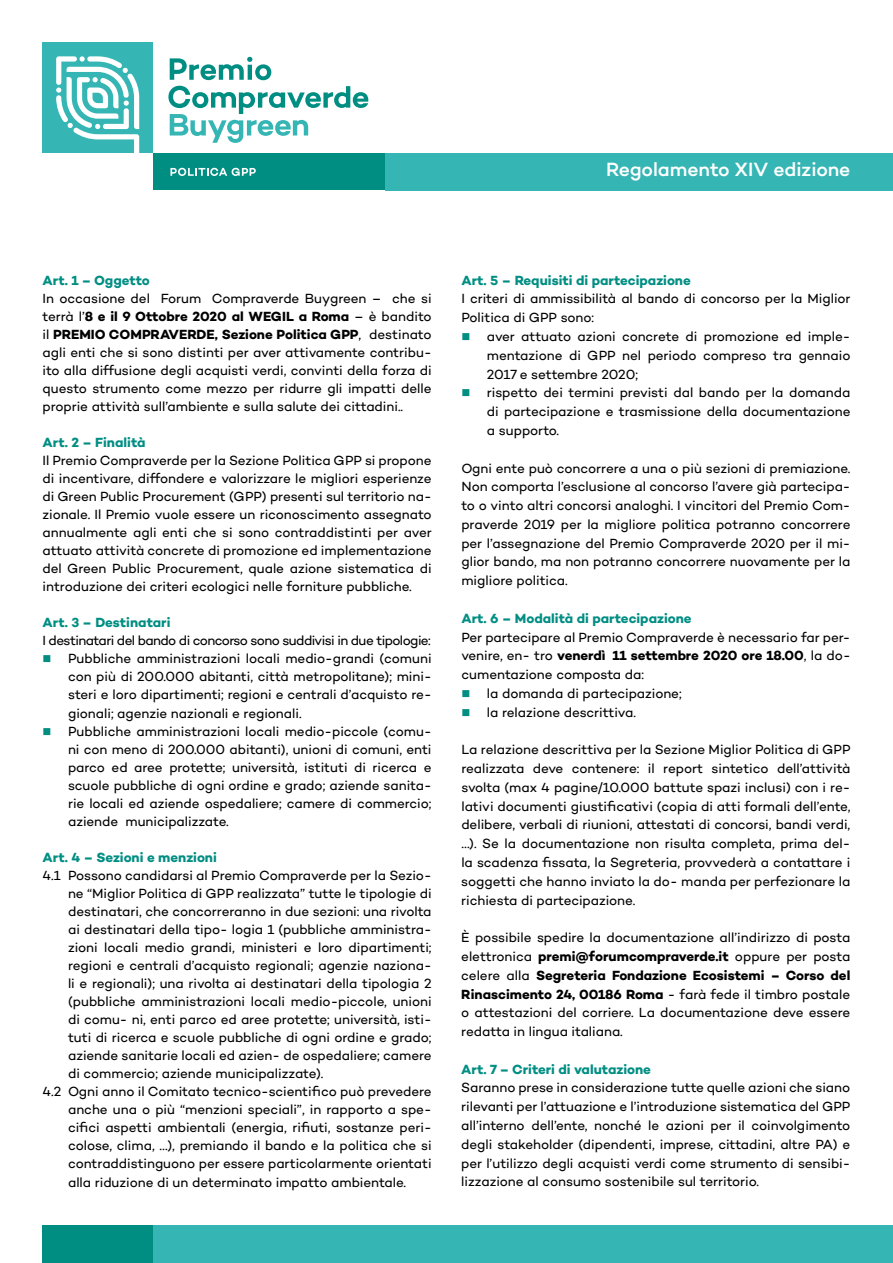
<style>
.page{position:relative;width:893px;height:1263px;background:#fff}
.page>*{position:absolute;margin:0;border:0;box-sizing:border-box;transform-origin:0 0}
.t1{font:500 19.5px "Campton";letter-spacing:-.005em;color:#fff}
.t2{font:13.5px/18.8px "Campton";color:#000;text-align:justify}
.t3{font:700 13.5px "Campton";color:#008e83}
.t4{font:13.5px "Campton";letter-spacing:-.04em;color:#000}
.s1{font-weight:700}
.s2{color:#008e83}
</style>
<div class="page">
<div style="left:43px;top:1226px;width:110px;height:37px;background:#008e83"></div>
<div style="left:153px;top:1226px;width:740px;height:37px;background:#35b6b4"></div>
<div style="left:153px;top:153px;width:233px;height:37px;background:#008e83"></div>
<div style="left:43px;top:43px;width:110px;height:110px;background:#35b6b4"></div>
<svg style="left:170px;top:57px;width:101px;height:23px"></svg>
<svg style="left:168px;top:86px;width:200px;height:57px"></svg>
<svg style="left:170px;top:168px;width:86px;height:8px"></svg>
<svg style="left:56px;top:56px;width:83px;height:97px"></svg>
<div style="left:386px;top:153px;width:507px;height:37px;background:#35b6b4"></div>
<h1 class="t1" style="left:606px;top:157px;width:246px">Regolamento XIV edizione</h1>
<p class="t3" style="left:43px;top:271px;width:109px">Art. 1 – Oggetto</p>
<p class="t2" style="left:43px;top:289px;width:391px;line-height:18px">In occasione del Forum Compraverde Buygreen – che si terrà l’<span class="s1">8 e il 9 Ottobre 2020 al WEGIL a Roma</span> – è bandito il <span class="s1">PREMIO COMPRAVERDE, Sezione Politica GPP</span>, destinato agli enti che si sono distinti per aver attivamente contribu&shy;ito alla diffusione degli acquisti verdi, convinti della forza di questo strumento come mezzo per ridurre gli impatti delle proprie attività sull’ambiente e sulla salute dei cittadini..</p>
<p class="t3" style="left:43px;top:434px;width:105px">Art. 2 – Finalità</p>
<p class="t2" style="left:43px;top:451px;width:391px;line-height:18px">Il Premio Compraverde per la Sezione Politica GPP si propone di incentivare, diffondere e valorizzare le migliori esperienze di Green Public Procurement (GPP) presenti sul territorio na&shy;zionale. Il Premio vuole essere un riconoscimento assegnato annualmente agli enti che si sono contraddistinti per aver attuato attività concrete di promozione ed implementazione del Green Public Procurement, quale azione sistematica di introduzione dei criteri ecologici nelle forniture pubbliche.</p>
<p class="t3" style="left:43px;top:614px;width:129px">Art. 3 – Destinatari</p>
<p class="t4" style="left:43px;top:632px;width:390px">I destinatari del bando di concorso sono suddivisi in due tipologie:</p>
<p class="t2" style="left:68px;top:649px;width:365px;line-height:18px;text-indent:-26px"><span class="s2">■</span> Pubbliche amministrazioni locali medio-grandi (comuni con più di 200.000 abitanti, città metropolitane); mini&shy;steri e loro dipartimenti; regioni e centrali d’acquisto re&shy;gionali; agenzie nazionali e regionali.</p>
<p class="t2" style="left:68px;top:722px;width:365px;line-height:18px;text-indent:-26px"><span class="s2">■</span> Pubbliche amministrazioni locali medio-piccole (comu&shy;ni con meno di 200.000 abitanti), unioni di comuni, enti parco ed aree protette; università, istituti di ricerca e scuole pubbliche di ogni ordine e grado; aziende sanita&shy;rie locali ed aziende ospedaliere; camere di commercio; aziende municipalizzate.</p>
<p class="t3" style="left:43px;top:848px;width:176px">Art. 4 – Sezioni e menzioni</p>
<p class="t2" style="left:43px;top:865px;width:391px">4.1 Possono candidarsi al Premio Compraverde per la Sezio-</p>
<p class="t2" style="left:68px;top:884px;width:365px">ne “Miglior Politica di GPP realizzata” tutte le tipologie di</p>
<p class="t2" style="left:68px;top:902px;width:365px">destinatari, che concorreranno in due sezioni: una rivolta</p>
<p class="t2" style="left:68px;top:920px;width:365px">ai destinatari della tipo- logia 1 (pubbliche amministra-</p>
<p class="t2" style="left:68px;top:938px;width:365px">zioni locali medio grandi, ministeri e loro dipartimenti;</p>
<p class="t2" style="left:68px;top:956px;width:365px">regioni e centrali d’acquisto regionali; agenzie naziona-</p>
<p class="t2" style="left:68px;top:974px;width:365px">li e regionali); una rivolta ai destinatari della tipologia 2</p>
<p class="t2" style="left:68px;top:992px;width:365px">(pubbliche amministrazioni locali medio-piccole, unioni</p>
<p class="t2" style="left:68px;top:1010px;width:365px">di comu- ni, enti parco ed aree protette; università, isti-</p>
<p class="t2" style="left:68px;top:1028px;width:365px">tuti di ricerca e scuole pubbliche di ogni ordine e grado;</p>
<p class="t2" style="left:68px;top:1046px;width:365px">aziende sanitarie locali ed azien- de ospedaliere; camere</p>
<p class="t2" style="left:68px;top:1064px;width:257px">di commercio; aziende municipalizzate).</p>
<p class="t2" style="left:43px;top:1082px;width:391px">4.2 Ogni anno il Comitato tecnico-scientifico può prevedere</p>
<p class="t2" style="left:68px;top:1100px;width:365px">anche una o più “menzioni speciali”, in rapporto a spe-</p>
<p class="t2" style="left:68px;top:1118px;width:365px">cifici aspetti ambientali (energia, rifiuti, sostanze peri-</p>
<p class="t2" style="left:68px;top:1136px;width:365px">colose, clima, …), premiando il bando e la politica che si</p>
<p class="t2" style="left:68px;top:1154px;width:365px">contraddistinguono per essere particolarmente orientati</p>
<p class="t2" style="left:68px;top:1172px;width:340px">alla riduzione di un determinato impatto ambientale.</p>
<p class="t3" style="left:461px;top:271px;width:231px">Art. 5 – Requisiti di partecipazione</p>
<p class="t2" style="left:461px;top:289px;width:391px">I criteri di ammissibilità al bando di concorso per la Miglior<br>Politica di GPP sono:</p>
<p class="t2" style="left:487px;top:327px;width:365px;text-indent:-26px"><span class="s2">■</span> aver attuato azioni concrete di promozione ed imple&shy;mentazione di GPP nel periodo compreso tra gennaio 2017 e settembre 2020;</p>
<p class="t2" style="left:487px;top:383px;width:365px;text-indent:-26px"><span class="s2">■</span> rispetto dei termini previsti dal bando per la domanda di partecipazione e trasmissione della documentazione a supporto.</p>
<p class="t2" style="left:461px;top:458px;width:391px">Ogni ente può concorrere a una o più sezioni di premiazione.<br>Non comporta l’esclusione al concorso l’avere già partecipa&shy;to o vinto altri concorsi analoghi. I vincitori del Premio Com&shy;praverde 2019 per la migliore politica potranno concorrere per l’assegnazione del Premio Compraverde 2020 per il mi&shy;glior bando, ma non potranno concorrere nuovamente per la migliore politica.</p>
<p class="t3" style="left:461px;top:609px;width:232px">Art. 6 – Modalità di partecipazione</p>
<p class="t2" style="left:461px;top:627px;width:391px">Per partecipare al Premio Compraverde è necessario far per&shy;venire, en- tro <span class="s1">venerdì 11 settembre 2020 ore 18.00</span>, la do&shy;cumentazione composta da:</p>
<p class="t2" style="left:461px;top:684px;width:222px"><span class="s2">■</span> la domanda di partecipazione;</p>
<p class="t2" style="left:461px;top:702px;width:176px"><span class="s2">■</span> la relazione descrittiva.</p>
<p class="t2" style="left:461px;top:740px;width:391px">La relazione descrittiva per la Sezione Miglior Politica di GPP realizzata deve contenere: il report sintetico dell’attività svolta (max 4 pagine/10.000 battute spazi inclusi) con i re&shy;lativi documenti giustificativi (copia di atti formali dell’ente, delibere, verbali di riunioni, attestati di concorsi, bandi verdi, …). Se la documentazione non risulta completa, prima del&shy;la scadenza fissata, la Segreteria, provvederà a contattare i soggetti che hanno inviato la do- manda per perfezionare la richiesta di partecipazione.</p>
<p class="t2" style="left:461px;top:928px;width:391px">È possibile spedire la documentazione all’indirizzo di posta elettronica <span class="s1">premi@forumcompraverde.it</span> oppure per posta celere alla <span class="s1">Segreteria Fondazione Ecosistemi – Corso del Rinascimento 24, 00186 Roma</span> - farà fede il timbro postale o attestazioni del corriere. La documentazione deve essere redatta in lingua italiana.</p>
<p class="t3" style="left:461px;top:1060px;width:191px">Art. 7 – Criteri di valutazione</p>
<p class="t2" style="left:461px;top:1078px;width:391px">Saranno prese in considerazione tutte quelle azioni che siano rilevanti per l’attuazione e l’introduzione sistematica del GPP all’interno dell’ente, nonché le azioni per il coinvolgimento degli stakeholder (dipendenti, imprese, cittadini, altre PA) e per l’utilizzo degli acquisti verdi come strumento di sensibi&shy;lizzazione al consumo sostenibile sul territorio.</p>
</div>
